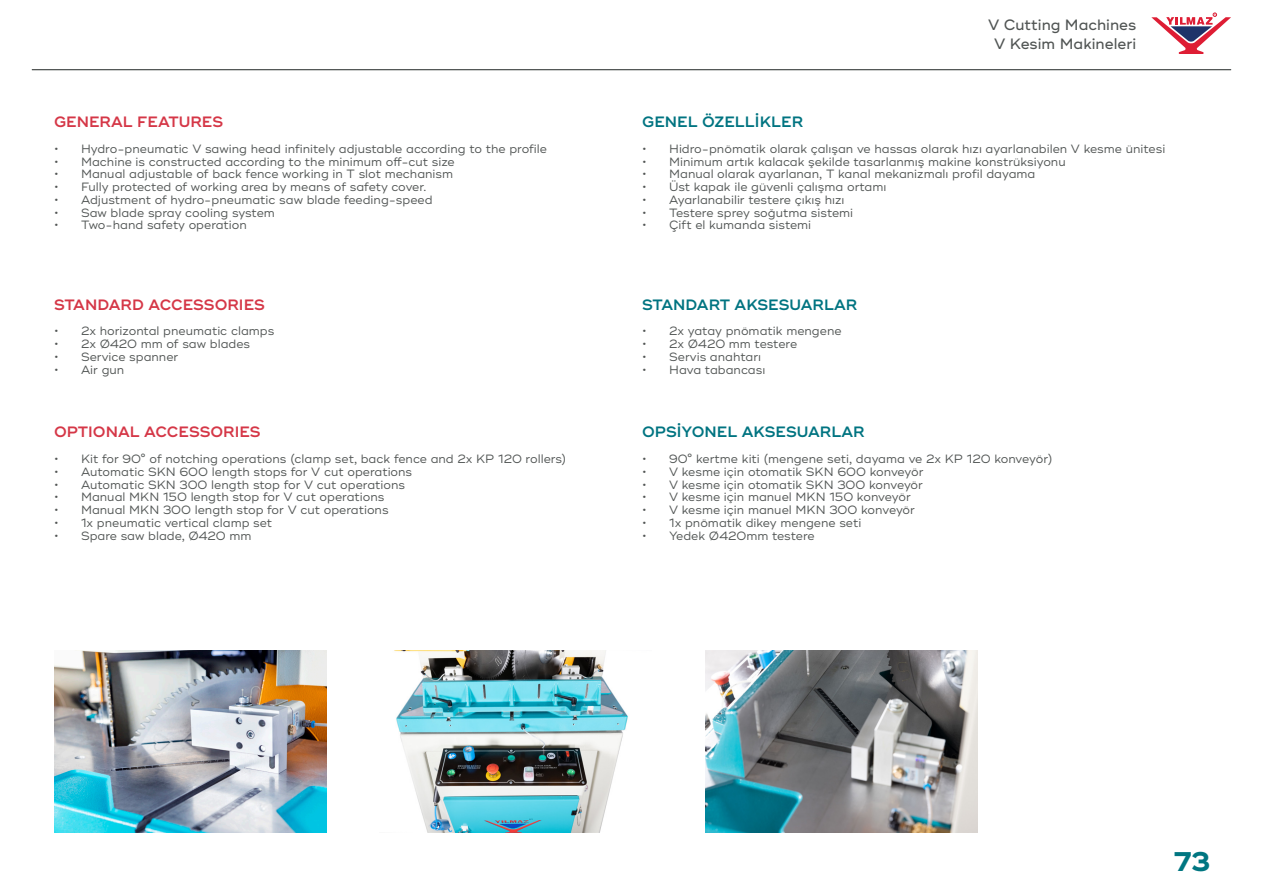
<style>
.page{position:relative;width:1263px;height:893px;background:#fff}
.page>*{position:absolute;margin:0;border:0;box-sizing:border-box;transform-origin:0 0}
.t1{font:700 27px "Ridley Grotesk";color:#007681}
.t2{font:600 15px "Ridley Grotesk";color:#007481}
.t3{font:600 15px "Ridley Grotesk";color:#d53747}
.t4{font:500 15px "Ridley Grotesk";color:#505453}
.t5{font:12px "Ridley Grotesk";color:#505453}
</style>
<div class="page">
<svg style="left:1151px;top:13px;width:80px;height:41px"></svg>
<hr style="left:32px;top:69px;width:1199px;height:1px;background:#505453">
<img style="left:705px;top:651px;width:272px;height:181px">
<img style="left:396px;top:651px;width:232px;height:181px">
<img style="left:54px;top:651px;width:272px;height:181px">
<p class="t4" style="left:988px;top:16px;width:150px">V Cutting Machines</p>
<p class="t3" style="left:54px;top:112px;width:171px">GENERAL FEATURES</p>
<p class="t2" style="left:642px;top:112px;width:163px">GENEL ÖZELLİKLER</p>
<p class="t4" style="left:994px;top:35px;width:144px">V Kesim Makineleri</p>
<p class="t5" style="left:54px;top:142px;width:494px">• Hydro-pneumatic V sawing head infinitely adjustable according to the profile</p>
<p class="t5" style="left:54px;top:154px;width:402px">• Machine is constructed according to the minimum off-cut size</p>
<p class="t5" style="left:54px;top:167px;width:401px">• Manual adjustable of back fence working in T slot mechanism</p>
<p class="t5" style="left:54px;top:180px;width:374px">• Fully protected of working area by means of safety cover.</p>
<p class="t5" style="left:54px;top:193px;width:380px">• Adjustment of hydro-pneumatic saw blade feeding-speed</p>
<p class="t5" style="left:54px;top:205px;width:222px">• Saw blade spray cooling system</p>
<p class="t5" style="left:54px;top:218px;width:194px">• Two-hand safety operation</p>
<p class="t5" style="left:642px;top:142px;width:525px">• Hidro-pnömatik olarak çalışan ve hassas olarak hızı ayarlanabilen V kesme ünitesi</p>
<p class="t5" style="left:642px;top:154px;width:425px">• Minimum artık kalacak şekilde tasarlanmış makine konstrüksiyonu</p>
<p class="t5" style="left:642px;top:167px;width:395px">• Manual olarak ayarlanan, T kanal mekanizmalı profil dayama</p>
<p class="t5" style="left:642px;top:180px;width:246px">• Üst kapak ile güvenli çalışma ortamı</p>
<p class="t5" style="left:642px;top:193px;width:204px">• Ayarlanabilir testere çıkış hızı</p>
<p class="t5" style="left:642px;top:205px;width:213px">• Testere sprey soğutma sistemi</p>
<p class="t5" style="left:642px;top:218px;width:171px">• Çift el kumanda sistemi</p>
<p class="t3" style="left:54px;top:295px;width:212px">STANDARD ACCESSORIES</p>
<p class="t2" style="left:642px;top:295px;width:217px">STANDART AKSESUARLAR</p>
<p class="t5" style="left:54px;top:324px;width:222px">• 2x horizontal pneumatic clamps</p>
<p class="t5" style="left:54px;top:337px;width:198px">• 2x Ø420 mm of saw blades</p>
<p class="t5" style="left:54px;top:349px;width:126px">• Service spanner</p>
<p class="t5" style="left:54px;top:362px;width:72px">• Air gun</p>
<p class="t5" style="left:642px;top:324px;width:201px">• 2x yatay pnömatik mengene</p>
<p class="t5" style="left:642px;top:337px;width:157px">• 2x Ø420 mm testere</p>
<p class="t5" style="left:642px;top:349px;width:120px">• Servis anahtarı</p>
<p class="t5" style="left:642px;top:362px;width:125px">• Hava tabancası</p>
<p class="t3" style="left:54px;top:422px;width:208px">OPTIONAL ACCESSORIES</p>
<p class="t2" style="left:642px;top:422px;width:224px">OPSİYONEL AKSESUARLAR</p>
<p class="t5" style="left:642px;top:452px;width:412px">• 90° kertme kiti (mengene seti, dayama ve 2x KP 120 konveyör)</p>
<p class="t5" style="left:642px;top:465px;width:283px">• V kesme için otomatik SKN 600 konveyör</p>
<p class="t5" style="left:642px;top:477px;width:282px">• V kesme için otomatik SKN 300 konveyör</p>
<p class="t5" style="left:642px;top:490px;width:270px">• V kesme için manuel MKN 150 konveyör</p>
<p class="t5" style="left:642px;top:503px;width:274px">• V kesme için manuel MKN 300 konveyör</p>
<p class="t5" style="left:642px;top:516px;width:221px">• 1x pnömatik dikey mengene seti</p>
<p class="t5" style="left:642px;top:528px;width:174px">• Yedek Ø420mm testere</p>
<p class="t5" style="left:54px;top:452px;width:514px">• Kit for 90° of notching operations (clamp set, back fence and 2x KP 120 rollers)</p>
<p class="t5" style="left:54px;top:465px;width:360px">• Automatic SKN 600 length stops for V cut operations</p>
<p class="t5" style="left:54px;top:477px;width:353px">• Automatic SKN 300 length stop for V cut operations</p>
<p class="t5" style="left:54px;top:490px;width:332px">• Manual MKN 150 length stop for V cut operations</p>
<p class="t5" style="left:54px;top:503px;width:336px">• Manual MKN 300 length stop for V cut operations</p>
<p class="t5" style="left:54px;top:516px;width:220px">• 1x pneumatic vertical clamp set</p>
<p class="t5" style="left:54px;top:528px;width:199px">• Spare saw blade, Ø420 mm</p>
<p class="t1" style="left:1174px;top:846px;width:38px">73</p>
</div>
